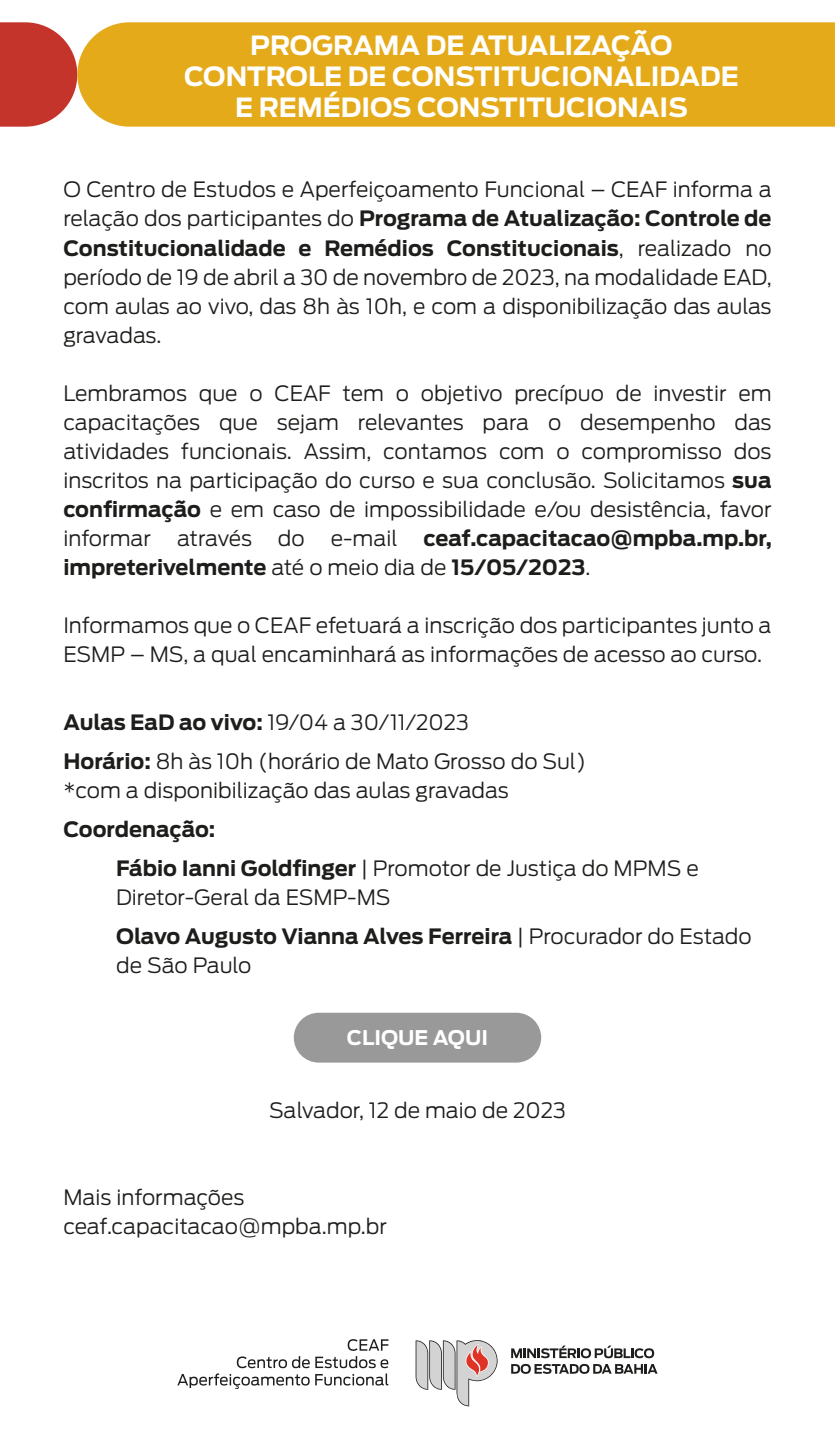
<style>
.page{position:relative;width:835px;height:1433px;background:#fff}
.page>*{position:absolute;margin:0;border:0;box-sizing:border-box;transform-origin:0 0}
.t1{font:700 26.3px/31.1px "Antenna";color:#fff;text-align:center}
.t2{font:300 21px/29px "Antenna";color:#1d1d1b}
.t3{font:700 21px/39px "Antenna";letter-spacing:-.005em;color:#1d1d1b}
.t4{font:700 20.1px "Antenna";color:#fff}
.s1{font-weight:700}
.s2{font-weight:300}
</style>
<div class="page">
<div style="left:294px;top:1012px;width:247px;height:50px;background:#9a9999;border-radius:25px"></div>
<svg style="left:0;top:22px;width:77px;height:105px;background:#cc514a"></svg>
<div style="left:77px;top:22px;width:758px;height:105px;background:#e5aa1a"></div>
<svg style="left:416px;top:1340px;width:82px;height:66px"></svg>
<svg style="left:511px;top:1345px;width:143px;height:12px"></svg>
<svg style="left:511px;top:1363px;width:147px;height:10px"></svg>
<svg style="left:237px;top:1339px;width:152px;height:28px"></svg>
<svg style="left:177px;top:1373px;width:211px;height:15px"></svg>
<p class="t1" style="left:184px;top:30px;width:556px">PROGRAMA DE ATUALIZAÇÃO<br>CONTROLE DE CONSTITUCIONALIDADE<br>E REMÉDIOS CONSTITUCIONAIS</p>
<p class="t2" style="left:63px;top:175px;width:710px;text-align:justify">O Centro de Estudos e Aperfeiçoamento Funcional – CEAF informa a relação dos participantes do <span class="s1">Programa de Atualização: Controle de Constitucionalidade e Remédios Constitucionais</span>, realizado no período de 19 de abril a 30 de novembro de 2023, na modalidade EAD, com aulas ao vivo, das 8h às 10h, e com a disponibilização das aulas gravadas.</p>
<p class="t2" style="left:63px;top:378px;width:710px;text-align:justify">Lembramos que o CEAF tem o objetivo precípuo de investir em capacitações que sejam relevantes para o desempenho das atividades funcionais. Assim, contamos com o compromisso dos inscritos na participação do curso e sua conclusão. Solicitamos <span class="s1">sua confirmação</span> e em caso de impossibilidade e/ou desistência, favor informar através do e-mail <span class="s1">ceaf.capacitacao@mpba.mp.br, impreterivelmente</span> até o meio dia de <span class="s1">15/05/2023</span>.</p>
<p class="t2" style="left:63px;top:610px;width:710px">Informamos que o CEAF efetuará a inscrição dos participantes junto a<br>ESMP – MS, a qual encaminhará as informações de acesso ao curso.</p>
<p class="t2" style="left:63px;top:702px;width:524px;line-height:39px"><span class="s1">Aulas EaD ao vivo:</span> 19/04 a 30/11/2023<br><span class="s1">Horário:</span> 8h às 10h (horário de Mato Grosso do Sul)</p>
<p class="t2" style="left:63px;top:775px;width:447px">*com a disponibilização das aulas gravadas</p>
<p class="t3" style="left:116px;top:809px;width:584px;text-indent:-53px">Coordenação:<br>Fábio Ianni Goldfinger <span class="s2">| Promotor de Justiça do MPMS e</span></p>
<p class="t2" style="left:116px;top:877px;width:637px;line-height:39px">Diretor-Geral da ESMP-MS<br><span class="s1">Olavo Augusto Vianna Alves Ferreira</span> | Procurador do Estado</p>
<p class="t2" style="left:116px;top:950px;width:137px">de São Paulo</p>
<p class="t4" style="left:347px;top:1025px;width:143px">CLIQUE AQUI</p>
<p class="t2" style="left:269px;top:1095px;width:298px">Salvador, 12 de maio de 2023</p>
<p class="t2" style="left:63px;top:1182px;width:325px">Mais informações ceaf.capacitacao@mpba.mp.br</p>
</div>
